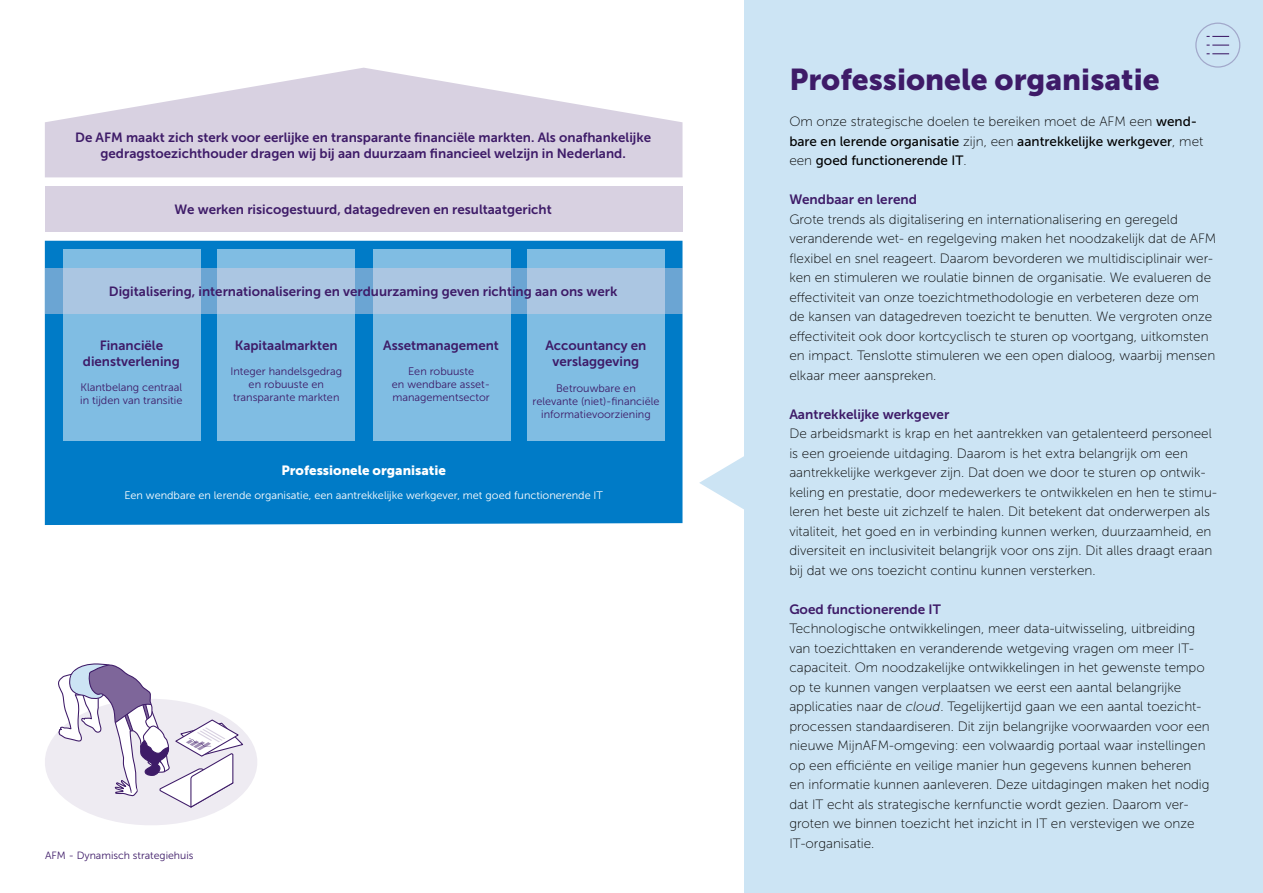
<style>
.page{position:relative;width:1263px;height:893px;background:#fff}
.page>*{position:absolute;margin:0;border:0;box-sizing:border-box;transform-origin:0 0}
.H2_-_Hoofdstuk_titel{font:30px "Museo Sans 900";color:#3e1b68}
.P_-_Platte_tekst{font:13.5px/19.5px "Museo Sans 100";color:#000}
.P_-_Platte_tekst-2{font:13.5px/19.5px "Museo Sans 500";color:#000}
.H3_-_Alineakop{font:13.5px "Museo Sans 700";color:#3e1b68}
.t1{font:13.35px/16px "Museo Sans 700";color:#3e1b68;text-align:center}
.t2{font:13.35px "Museo Sans 900";color:#fff}
.t3{font:10.95px/13px "Museo Sans 300";color:#3e1b68;text-align:center}
.t4{font:10.95px "Museo Sans 300";color:#fff}
.t5{font:10.5px "Museo Sans 300";color:#3e1b68}
.s1{font-family:"Museo Sans 100"}
.s2{font-style:italic}
</style>
<div class="page">
<div style="left:744px;top:0;width:519px;height:893px;background:#cce4f4"></div>
<svg style="left:699px;top:456px;width:45px;height:53px"></svg>
<div style="left:45px;top:241px;width:637px;height:284px;background:#007bc7"></div>
<div style="left:45px;top:186px;width:637px;height:46px;background:#d8d1e1"></div>
<svg style="left:45px;top:68px;width:637px;height:109px;fill:#d8d1e1"></svg>
<div style="left:63px;top:250px;width:137px;height:191px;background:#80bde3"></div>
<div style="left:217px;top:250px;width:138px;height:191px;background:#80bde3"></div>
<div style="left:373px;top:250px;width:137px;height:191px;background:#80bde3"></div>
<div style="left:527px;top:250px;width:137px;height:191px;background:#80bde3"></div>
<svg style="left:45px;top:268px;width:637px;height:46px;background:#a3c2e0"></svg>
<svg style="left:45px;top:663px;width:212px;height:162px"></svg>
<svg style="left:1195px;top:23px;width:45px;height:45px"></svg>
<p class="t1" style="left:75px;top:129px;width:577px">De AFM maakt zich sterk voor eerlijke en transparante financiële markten. Als onafhankelijke gedragstoezichthouder dragen wij bij aan duurzaam financieel welzijn in Nederland.</p>
<p class="t1" style="left:174px;top:201px;width:379px">We werken risicogestuurd, datagedreven en resultaatgericht</p>
<p class="t1" style="left:109px;top:283px;width:510px">Digitalisering, internationalisering en verduurzaming geven richting aan ons werk</p>
<p class="t1" style="left:83px;top:337px;width:98px">Financiële dienstverlening</p>
<p class="t3" style="left:80px;top:380px;width:104px;text-align:left">Klantbelang centraal in tijden van transitie</p>
<p class="t1" style="left:235px;top:337px;width:104px">Kapitaalmarkten</p>
<p class="t3" style="left:230px;top:364px;width:113px">Integer handelsgedrag en robuuste en transparante markten</p>
<p class="t1" style="left:383px;top:337px;width:117px">Assetmanagement</p>
<p class="t3" style="left:392px;top:364px;width:100px">Een robuuste<br>en wendbare asset&shy;managementsector</p>
<p class="t1" style="left:545px;top:337px;width:102px">Accountancy en verslaggeving</p>
<p class="t3" style="left:532px;top:382px;width:128px">Betrouwbare en relevante (niet)-financiële informatievoorziening</p>
<p class="t2" style="left:281px;top:462px;width:166px">Professionele organisatie</p>
<p class="t4" style="left:124px;top:490px;width:480px">Een wendbare en lerende organisatie, een aantrekkelijke werkgever, met goed functionerende IT</p>
<p class="t5" style="left:45px;top:850px;width:150px">AFM - Dynamisch strategiehuis</p>
<h2 class="H2_-_Hoofdstuk_titel" style="left:789px;top:63px;width:372px">Professionele organisatie</h2>
<p class="P_-_Platte_tekst-2" style="left:789px;top:112px;width:415px"><span class="s1">Om onze strategische doelen te bereiken moet de AFM een</span> wend&shy;bare en lerende organisatie <span class="s1">zijn, een</span> aantrekkelijke werkgever<span class="s1">, met een</span> goed functionerende IT<span class="s1">.</span></p>
<h3 class="H3_-_Alineakop" style="left:789px;top:192px;width:129px">Wendbaar en lerend</h3>
<p class="P_-_Platte_tekst" style="left:789px;top:209px;width:429px">Grote trends als digitalisering en internationalisering en geregeld veranderende wet- en regelgeving maken het noodzakelijk dat de AFM flexibel en snel reageert. Daarom bevorderen we multidisciplinair wer&shy;ken en stimuleren we roulatie binnen de organisatie. We evalueren de effectiviteit van onze toezichtmethodologie en verbeteren deze om de kansen van datagedreven toezicht te benutten. We vergroten onze effectiviteit ook door kortcyclisch te sturen op voortgang, uitkomsten en impact. Tenslotte stimuleren we een open dialoog, waarbij mensen elkaar meer aanspreken.</p>
<h3 class="H3_-_Alineakop" style="left:789px;top:406px;width:162px">Aantrekkelijke werkgever</h3>
<p class="P_-_Platte_tekst" style="left:789px;top:424px;width:429px">De arbeidsmarkt is krap en het aantrekken van getalenteerd personeel is een groeiende uitdaging. Daarom is het extra belangrijk om een aantrekkelijke werkgever zijn. Dat doen we door te sturen op ontwik&shy;keling en prestatie, door medewerkers te ontwikkelen en hen te stimu&shy;leren het beste uit zichzelf te halen. Dit betekent dat onderwerpen als vitaliteit, het goed en in verbinding kunnen werken, duurzaamheid, en diversiteit en inclusiviteit belangrijk voor ons zijn. Dit alles draagt eraan bij dat we ons toezicht continu kunnen versterken.</p>
<h3 class="H3_-_Alineakop" style="left:789px;top:601px;width:153px">Goed functionerende IT</h3>
<p class="P_-_Platte_tekst" style="left:789px;top:619px;width:422px">Technologische ontwikkelingen, meer data-uitwisseling, uitbreiding van toezichttaken en veranderende wetgeving vragen om meer IT&shy;capaciteit. Om noodzakelijke ontwikkelingen in het gewenste tempo op te kunnen vangen verplaatsen we eerst een aantal belangrijke applicaties naar de <span class="s2">cloud</span>. Tegelijkertijd gaan we een aantal toezicht&shy;processen standaardiseren. Dit zijn belangrijke voorwaarden voor een nieuwe MijnAFM-omgeving: een volwaardig portaal waar instellingen op een efficiënte en veilige manier hun gegevens kunnen beheren en informatie kunnen aanleveren. Deze uitdagingen maken het nodig dat IT echt als strategische kernfunctie wordt gezien. Daarom ver&shy;groten we binnen toezicht het inzicht in IT en verstevigen we onze IT-organisatie.</p>
</div>
